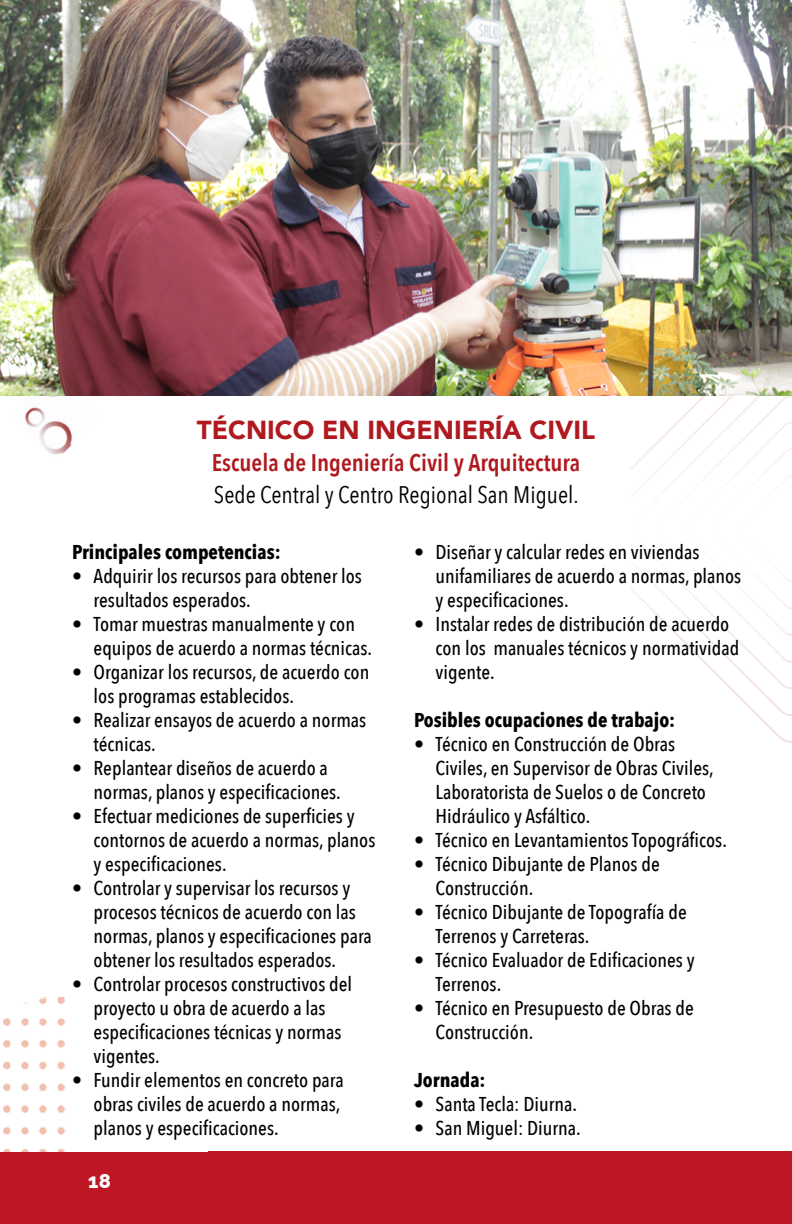
<style>
.page{position:relative;width:792px;height:1224px;background:#fff}
.page>*{position:absolute;margin:0;border:0;box-sizing:border-box;transform-origin:0 0}
.t1{font:900 26px "Avenir";color:#af191f}
.t2{font:600 24px "Avenir Next Condensed";color:#af191f}
.t3{font:24px "Avenir Next Condensed";color:#000}
.t4{font:500 20px/24px "Avenir Next Condensed";color:#000}
.t5{font:700 20px "Avenir Next Condensed";color:#000}
.t6{font:800 20px "Raleway";color:#fff}
</style>
<div class="page">
<div style="left:0;top:1152px;width:792px;height:72px;background:#be1622"></div>
<img style="left:631px;top:396px;width:161px;height:347px">
<img style="left:3px;top:997px;width:63px;height:155px">
<img style="left:25px;top:396px;width:48px;height:58px">
<img style="left:0;top:0;width:792px;height:396px">
<h1 class="t1" style="left:197px;top:408px;width:400px">TÉCNICO EN INGENIERÍA CIVIL</h1>
<p class="t2" style="left:212px;top:442px;width:370px">Escuela de Ingeniería Civil y Arquitectura</p>
<p class="t3" style="left:214px;top:474px;width:366px">Sede Central y Centro Regional San Miguel.</p>
<p class="t5" style="left:72px;top:539px;width:210px">Principales competencias:</p>
<p class="t4" style="left:94px;top:564px;width:270px;text-indent:-22px">• Adquirir los recursos para obtener los resultados esperados.</p>
<p class="t4" style="left:94px;top:612px;width:280px;text-indent:-22px">• Tomar muestras manualmente y con equipos de acuerdo a normas técnicas.</p>
<p class="t4" style="left:94px;top:660px;width:277px;text-indent:-22px">• Organizar los recursos, de acuerdo con los programas establecidos.</p>
<p class="t4" style="left:94px;top:708px;width:274px;text-indent:-22px">• Realizar ensayos de acuerdo a normas técnicas.</p>
<p class="t4" style="left:94px;top:756px;width:249px;text-indent:-22px">• Replantear diseños de acuerdo a normas, planos y especificaciones.</p>
<p class="t4" style="left:94px;top:804px;width:283px;text-indent:-22px">• Efectuar mediciones de superficies y contornos de acuerdo a normas, planos y especificaciones.</p>
<p class="t4" style="left:94px;top:876px;width:280px;text-indent:-22px">• Controlar y supervisar los recursos y procesos técnicos de acuerdo con las normas, planos y especificaciones para obtener los resultados esperados.</p>
<p class="t4" style="left:94px;top:972px;width:260px;text-indent:-22px">• Controlar procesos constructivos del proyecto u obra de acuerdo a las especificaciones técnicas y normas vigentes.</p>
<p class="t4" style="left:94px;top:1068px;width:252px;text-indent:-22px">• Fundir elementos en concreto para obras civiles de acuerdo a normas, planos y especificaciones.</p>
<p class="t4" style="left:436px;top:540px;width:307px;text-indent:-22px">• Diseñar y calcular redes en viviendas unifamiliares de acuerdo a normas, planos y especificaciones.</p>
<p class="t4" style="left:436px;top:612px;width:305px;text-indent:-22px">• Instalar redes de distribución de acuerdo con los manuales técnicos y normatividad vigente.</p>
<p class="t5" style="left:414px;top:707px;width:263px">Posibles ocupaciones de trabajo:</p>
<p class="t4" style="left:436px;top:732px;width:280px;text-indent:-22px">• Técnico en Construcción de Obras Civiles, en Supervisor de Obras Civiles, Laboratorista de Suelos o de Concreto Hidráulico y Asfáltico.</p>
<p class="t4" style="left:414px;top:828px;width:314px">• Técnico en Levantamientos Topográficos.</p>
<p class="t4" style="left:436px;top:852px;width:226px;text-indent:-22px">• Técnico Dibujante de Planos de<br>Construcción.</p>
<p class="t4" style="left:436px;top:900px;width:253px;text-indent:-22px">• Técnico Dibujante de Topografía de<br>Terrenos y Carreteras.</p>
<p class="t4" style="left:436px;top:948px;width:261px;text-indent:-22px">• Técnico Evaluador de Edificaciones y<br>Terrenos.</p>
<p class="t4" style="left:436px;top:996px;width:260px;text-indent:-22px">• Técnico en Presupuesto de Obras de<br>Construcción.</p>
<p class="t5" style="left:414px;top:1067px;width:73px">Jornada:</p>
<p class="t4" style="left:414px;top:1092px;width:165px">• Santa Tecla: Diurna.</p>
<p class="t4" style="left:414px;top:1116px;width:168px">• San Miguel: Diurna.</p>
<p class="t6" style="left:88px;top:1165px;width:24px">18</p>
</div>
